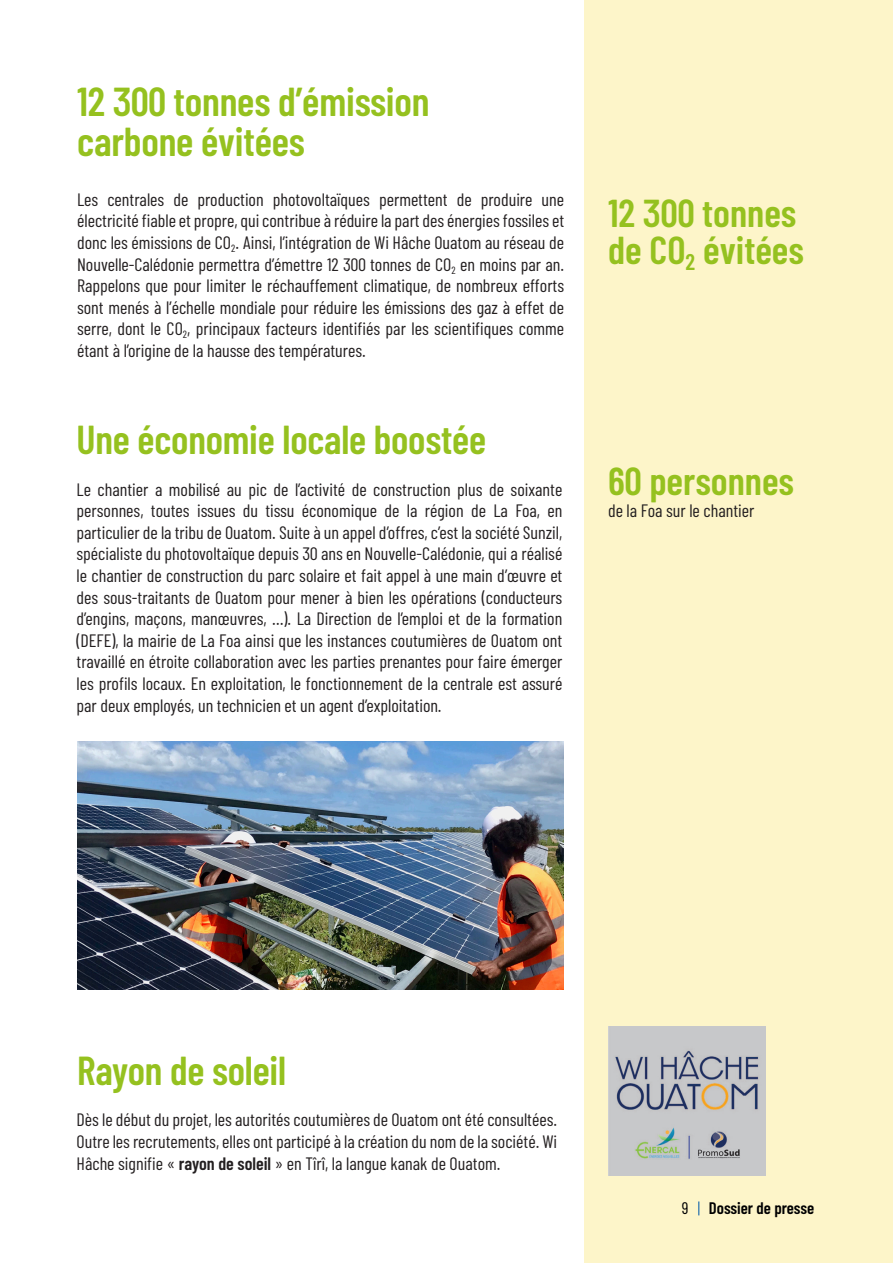
<style>
.page{position:relative;width:893px;height:1263px;background:#fff}
.page>*{position:absolute;margin:0;border:0;box-sizing:border-box;transform-origin:0 0}
.t1{font:600 40.5px "Barlow Condensed";letter-spacing:-.005em;color:#95c11f}
.t2{font:600 39px "Barlow Condensed";color:#95c11f}
.t3{font:18px/21.6px "Barlow Condensed";color:#231f20;text-align:justify}
.t4{font:600 16.8px "Barlow Condensed";color:#000001}
.t5{font:16.8px "Barlow Condensed";color:#000001}
.s1{font-weight:600}
</style>
<div class="page">
<div style="left:585px;top:0;width:308px;height:1263px;background:#fdf5c9"></div>
<svg style="left:698px;top:1201px;width:1px;height:14px"></svg>
<img style="left:608px;top:1027px;width:158px;height:148px">
<img style="left:77px;top:741px;width:487px;height:248px">
<p class="t1" style="left:77px;top:76px;width:354px">12 300 tonnes d’émission</p>
<p class="t1" style="left:77px;top:117px;width:229px">carbone évitées</p>
<p class="t3" style="left:77px;top:188px;width:489px">Les centrales de production photovoltaïques permettent de produire une électricité fiable et propre, qui contribue à réduire la part des énergies fossiles et donc les émissions de CO<sub>2</sub>. Ainsi, l’intégration de Wi Hâche Ouatom au réseau de Nouvelle-Calédonie permettra d’émettre 12 300 tonnes de CO<sub>2</sub> en moins par an.<br>Rappelons que pour limiter le réchauffement climatique, de nombreux efforts sont menés à l’échelle mondiale pour réduire les émissions des gaz à effet de serre, dont le CO<sub>2</sub>, principaux facteurs identifiés par les scientifiques comme étant à l’origine de la hausse des températures.</p>
<p class="t1" style="left:77px;top:415px;width:411px">Une économie locale boostée</p>
<p class="t3" style="left:77px;top:478px;width:487px">Le chantier a mobilisé au pic de l’activité de construction plus de soixante personnes, toutes issues du tissu économique de la région de La Foa, en particulier de la tribu de Ouatom. Suite à un appel d’offres, c’est la société Sunzil, spécialiste du photovoltaïque depuis 30 ans en Nouvelle-Calédonie, qui a réalisé le chantier de construction du parc solaire et fait appel à une main d’œuvre et des sous-traitants de Ouatom pour mener à bien les opérations (conducteurs d’engins, maçons, manœuvres, …). La Direction de l’emploi et de la formation (DEFE), la mairie de La Foa ainsi que les instances coutumières de Ouatom ont travaillé en étroite collaboration avec les parties prenantes pour faire émerger les profils locaux. En exploitation, le fonctionnement de la centrale est assuré par deux employés, un technicien et un agent d’exploitation.</p>
<p class="t2" style="left:608px;top:188px;width:190px">12 300 tonnes</p>
<p class="t2" style="left:608px;top:226px;width:198px">de CO<sub>2</sub> évitées</p>
<p class="t2" style="left:608px;top:457px;width:188px">60 personnes</p>
<p class="t3" style="left:608px;top:499px;width:148px">de la Foa sur le chantier</p>
<p class="t1" style="left:77px;top:1045px;width:210px">Rayon de soleil</p>
<p class="t3" style="left:77px;top:1109px;width:482px">Dès le début du projet, les autorités coutumières de Ouatom ont été consultées.<br>Outre les recrutements, elles ont participé à la création du nom de la société. Wi Hâche signifie « <span class="s1">rayon de soleil</span> » en Tîrî, la langue kanak de Ouatom.</p>
<p class="t5" style="left:682px;top:1197px;width:8px">9</p>
<p class="t4" style="left:709px;top:1197px;width:107px">Dossier de presse</p>
</div>
